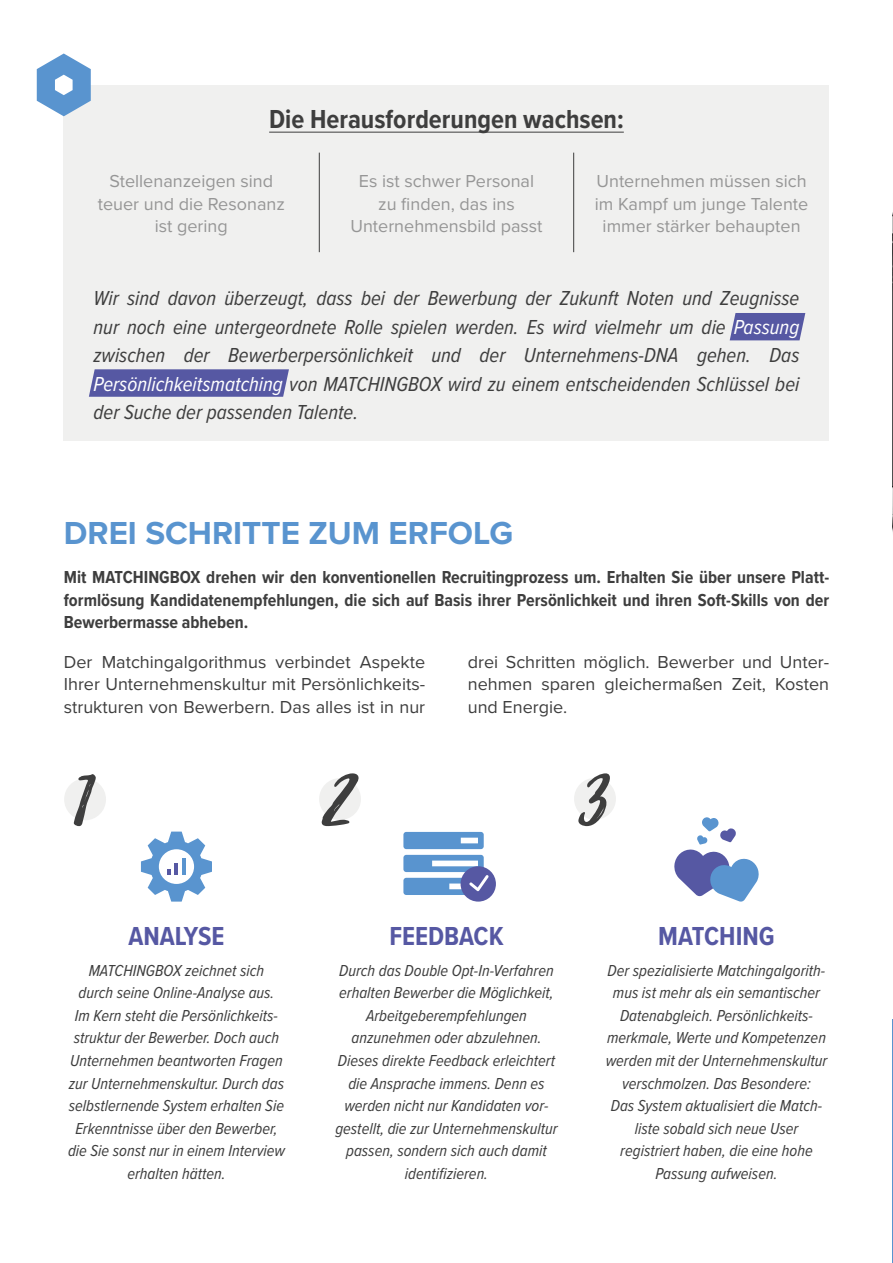
<style>
.page{position:relative;width:893px;height:1263px;background:#fff}
.page>*{position:absolute;margin:0;border:0;box-sizing:border-box;transform-origin:0 0}
.t1{font:700 33px "Proxima Nova";color:#5994cf}
.t2{font:700 27px "Proxima Nova Cond";color:#3e3e3e}
.t3{font:700 27px "Proxima Nova Cond";color:#5658a3}
.t4{font:italic 21px/28.5px "Proxima Nova Cond";color:#3e3e3e;text-align:justify}
.t5{font:18px/22.5px "Proxima Nova";color:#3e3e3e;text-align:justify}
.t6{font:700 18px/22.5px "Proxima Nova Cond";color:#3e3e3e;text-align:justify}
.t7{font:18px/22.5px "Proxima Nova";color:#969696;text-align:center}
.t8{font:italic 16.5px/22.5px "Proxima Nova Cond";color:#3e3e3e;text-align:center}
.s1{color:#fff}
</style>
<div class="page">
<hr style="left:892px;top:1019px;width:1px;height:244px;background:#5994cf">
<div style="left:461px;top:866px;width:35px;height:35px;background:#5658a3;border-radius:50%"></div>
<svg style="left:403px;top:832px;width:86px;height:63px"></svg>
<div style="left:64px;top:778px;width:42px;height:42px;background:#f0f0ef;border-radius:50%"></div>
<svg style="left:74px;top:774px;width:22px;height:52px"></svg>
<div style="left:319px;top:778px;width:42px;height:42px;background:#f0f0ef;border-radius:50%"></div>
<svg style="left:321px;top:773px;width:38px;height:53px"></svg>
<div style="left:574px;top:778px;width:42px;height:42px;background:#f0f0ef;border-radius:50%"></div>
<svg style="left:577px;top:773px;width:33px;height:53px"></svg>
<svg style="left:141px;top:831px;width:71px;height:70px"></svg>
<hr style="left:174px;top:864px;width:4px;height:11px;background:#5658a3">
<hr style="left:182px;top:858px;width:4px;height:17px;background:#5994cf">
<svg style="left:674px;top:817px;width:85px;height:85px"></svg>
<img style="left:892px;top:193px;width:1px;height:237px">
<img style="left:892px;top:429px;width:1px;height:142px">
<div style="left:64px;top:85px;width:765px;height:355px;background:#f0f0ef"></div>
<svg style="left:730px;top:313px;width:75px;height:27px;background:#6062a8"></svg>
<hr style="left:269px;top:132px;width:355px;height:1px;background:#3e3e3e">
<hr style="left:573px;top:153px;width:1px;height:99px;background:#3e3e3e">
<hr style="left:319px;top:153px;width:1px;height:99px;background:#3e3e3e">
<svg style="left:37px;top:54px;width:54px;height:62px"></svg>
<svg style="left:89px;top:369px;width:200px;height:28px;background:#5d5fa6"></svg>
<h2 class="t2" style="left:269px;top:102px;width:356px">Die Herausforderungen wachsen:</h2>
<p class="t7" style="left:98px;top:170px;width:189px">Stellenanzeigen sind teuer und die Resonanz ist gering</p>
<p class="t7" style="left:350px;top:170px;width:194px">Es ist schwer Personal zu finden, das ins<br>Unternehmensbild passt</p>
<p class="t7" style="left:595px;top:170px;width:215px">Unternehmen müssen sich im Kampf um junge Talente immer stärker behaupten</p>
<p class="t4" style="left:94px;top:284px;width:708px">Wir sind davon überzeugt, dass bei der Bewerbung der Zukunft Noten und Zeugnisse nur noch eine untergeordnete Rolle spielen werden. Es wird vielmehr um die <span class="s1">Passung </span>zwischen der Bewerberpersönlichkeit und der Unternehmens-DNA gehen. Das <span class="s1">Persönlichkeitsmatching</span> von MATCHINGBOX wird zu einem entscheidenden Schlüssel bei der Suche der passenden Talente.</p>
<h1 class="t1" style="left:64px;top:513px;width:451px">DREI SCHRITTE ZUM ERFOLG</h1>
<p class="t6" style="left:64px;top:567px;width:767px">Mit MATCHINGBOX drehen wir den konventionellen Recruitingprozess um. Erhalten Sie über unsere Platt&shy;formlösung Kandidatenempfehlungen, die sich auf Basis ihrer Persönlichkeit und ihren Soft-Skills von der Bewerbermasse abheben.</p>
<p class="t5" style="left:64px;top:651px;width:363px">Der Matchingalgorithmus verbindet Aspekte Ihrer Unternehmenskultur mit Persönlichkeits&shy;strukturen von Bewerbern. Das alles ist in nur</p>
<p class="t5" style="left:468px;top:651px;width:363px">drei Schritten möglich. Bewerber und Unter&shy;nehmen sparen gleichermaßen Zeit, Kosten und Energie.</p>
<h2 class="t3" style="left:128px;top:920px;width:98px">ANALYSE</h2>
<p class="t8" style="left:68px;top:959px;width:219px">MATCHINGBOX zeichnet sich<br>durch seine Online-Analyse aus.<br>Im Kern steht die Persönlichkeits&shy;struktur der Bewerber. Doch auch<br>Unter nehmen beantworten Fragen zur Unternehmenskultur. Durch das selbstlernende System erhalten Sie<br>Erkenntnisse über den Bewerber, die Sie sonst nur in einem Interview erhalten hätten.</p>
<h2 class="t3" style="left:389px;top:920px;width:116px">FEEDBACK</h2>
<p class="t8" style="left:335px;top:959px;width:224px">Durch das Double Opt-In-Verfahren erhalten Bewerber die Möglichkeit,<br>Arbeitgeberempfehlungen anzunehmen oder abzulehnen.<br>Dieses direkte Feedback erleichtert die Ansprache immens. Denn es werden nicht nur Kandidaten vor&shy;gestellt, die zur Unternehmenskultur passen, sondern sich auch damit identifizieren.</p>
<h2 class="t3" style="left:658px;top:920px;width:118px">MATCHING</h2>
<p class="t8" style="left:606px;top:959px;width:223px">Der spezialisierte Matchingalgorith&shy;mus ist mehr als ein semantischer<br>Datenabgleich. Persönlichkeits&shy;merkmale, Werte und Kompetenzen werden mit der Unternehmenskultur verschmolzen. Das Besondere:<br>Das System aktualisiert die Match&shy;liste sobald sich neue User registriert haben, die eine hohe<br>Passung aufweisen.</p>
</div>
